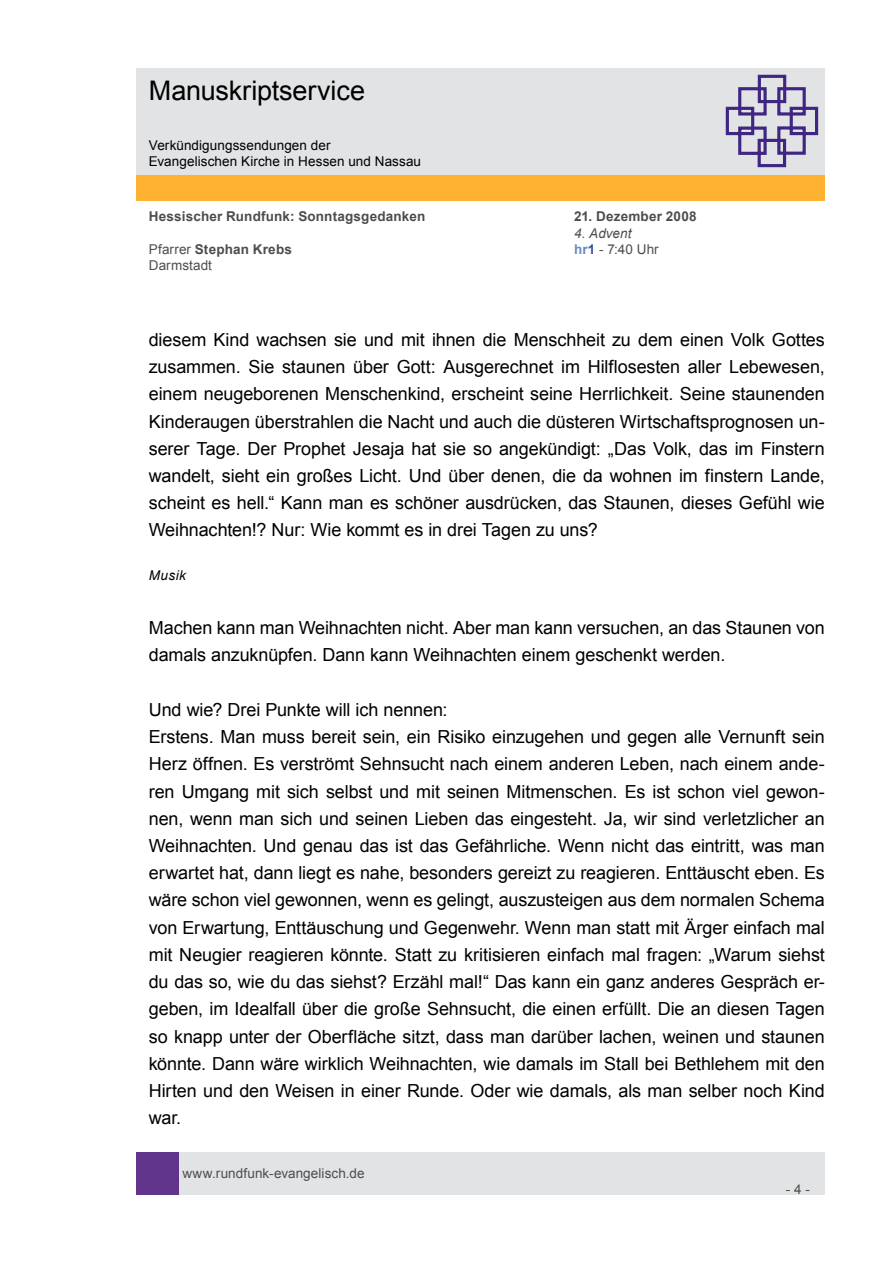
<style>
.page{position:relative;width:893px;height:1263px;background:#fff}
.page>*{position:absolute;margin:0;border:0;box-sizing:border-box;transform-origin:0 0}
.t1{font:27px "Arial";letter-spacing:-.005em;color:#000}
.t2{font:18px/27.2px "Arial";letter-spacing:-.005em;color:#000}
.t3{font:700 13.5px "Arial";letter-spacing:.015em;color:#4d4d4d}
.t4{font:13.5px/16.2px "Arial";letter-spacing:.005em;color:#000}
.t5{font:13.5px "Arial";letter-spacing:.005em;color:#4d4d4d}
.t6{font:italic 13.5px "Arial";letter-spacing:.005em;color:#4d4d4d}
.t7{font:italic 13.5px "Arial";letter-spacing:.035em;color:#000}
.s1{font-weight:400}
.s2{font-weight:700;color:#688bc0}
.s3{font-weight:700;color:#2f4fa1}
</style>
<div class="page">
<div style="left:179px;top:1152px;width:646px;height:43px;background:#e2e3e4"></div>
<div style="left:136px;top:1152px;width:43px;height:43px;background:#5f348a"></div>
<div style="left:136px;top:175px;width:689px;height:26px;background:#ffb132"></div>
<div style="left:136px;top:68px;width:689px;height:106px;background:#e2e3e4"></div>
<svg style="left:725px;top:74px;width:94px;height:94px"></svg>
<h1 class="t1" style="left:149px;top:73px;width:218px">Manuskriptservice</h1>
<p class="t4" style="left:149px;top:137px;width:274px">Verkündigungssendungen der<br>Evangelischen Kirche in Hessen und Nassau</p>
<p class="t3" style="left:149px;top:208px;width:278px">Hessischer Rundfunk: Sonntagsgedanken</p>
<p class="t3" style="left:574px;top:208px;width:124px">21. Dezember 2008</p>
<p class="t6" style="left:574px;top:224px;width:59px">4. Advent</p>
<p class="t3" style="left:149px;top:240px;width:145px"><span class="s1">Pfarrer</span> Stephan Krebs</p>
<p class="t5" style="left:574px;top:240px;width:86px"><span class="s2">hr</span><span class="s3">1</span> - 7:40 Uhr</p>
<p class="t5" style="left:149px;top:256px;width:65px">Darmstadt</p>
<p class="t2" style="left:149px;top:326px;width:678px;text-align:justify">diesem Kind wachsen sie und mit ihnen die Menschheit zu dem einen Volk Gottes zusammen. Sie staunen über Gott: Ausgerechnet im Hilflosesten aller Lebewesen, einem neugeborenen Menschenkind, erscheint seine Herrlichkeit. Seine staunenden Kinderaugen überstrahlen die Nacht und auch die düsteren Wirtschaftsprognosen un&shy;serer Tage. Der Prophet Jesaja hat sie so angekündigt: „Das Volk, das im Finstern wandelt, sieht ein großes Licht. Und über denen, die da wohnen im finstern Lande, scheint es hell.“ Kann man es schöner ausdrücken, das Staunen, dieses Gefühl wie Weihnachten!? Nur: Wie kommt es in drei Tagen zu uns?</p>
<p class="t7" style="left:149px;top:566px;width:39px">Musik</p>
<p class="t2" style="left:149px;top:614px;width:677px">Machen kann man Weihnachten nicht. Aber man kann versuchen, an das Staunen von damals anzuknüpfen. Dann kann Weihnachten einem geschenkt werden.</p>
<p class="t2" style="left:149px;top:696px;width:678px">Und wie? Drei Punkte will ich nennen:<br>Erstens. Man muss bereit sein, ein Risiko einzugehen und gegen alle Vernunft sein Herz öffnen. Es verströmt Sehnsucht nach einem anderen Leben, nach einem ande&shy;ren Umgang mit sich selbst und mit seinen Mitmenschen. Es ist schon viel gewon&shy;nen, wenn man sich und seinen Lieben das eingesteht. Ja, wir sind verletzlicher an Weihnachten. Und genau das ist das Gefährliche. Wenn nicht das eintritt, was man erwartet hat, dann liegt es nahe, besonders gereizt zu reagieren. Enttäuscht eben. Es wäre schon viel gewonnen, wenn es gelingt, auszusteigen aus dem normalen Schema von Erwartung, Enttäuschung und Gegenwehr. Wenn man statt mit Ärger einfach mal mit Neugier reagieren könnte. Statt zu kritisieren einfach mal fragen: „Warum siehst du das so, wie du das siehst? Erzähl mal!“ Das kann ein ganz anderes Gespräch er&shy;geben, im Idealfall über die große Sehnsucht, die einen erfüllt. Die an diesen Tagen so knapp unter der Oberfläche sitzt, dass man darüber lachen, weinen und staunen könnte. Dann wäre wirklich Weihnachten, wie damals im Stall bei Bethlehem mit den Hirten und den Weisen in einer Runde. Oder wie damals, als man selber noch Kind war.</p>
<p class="t5" style="left:182px;top:1164px;width:184px">www.rundfunk-evangelisch.de</p>
<p class="t5" style="left:786px;top:1180px;width:26px">- 4 -</p>
</div>
